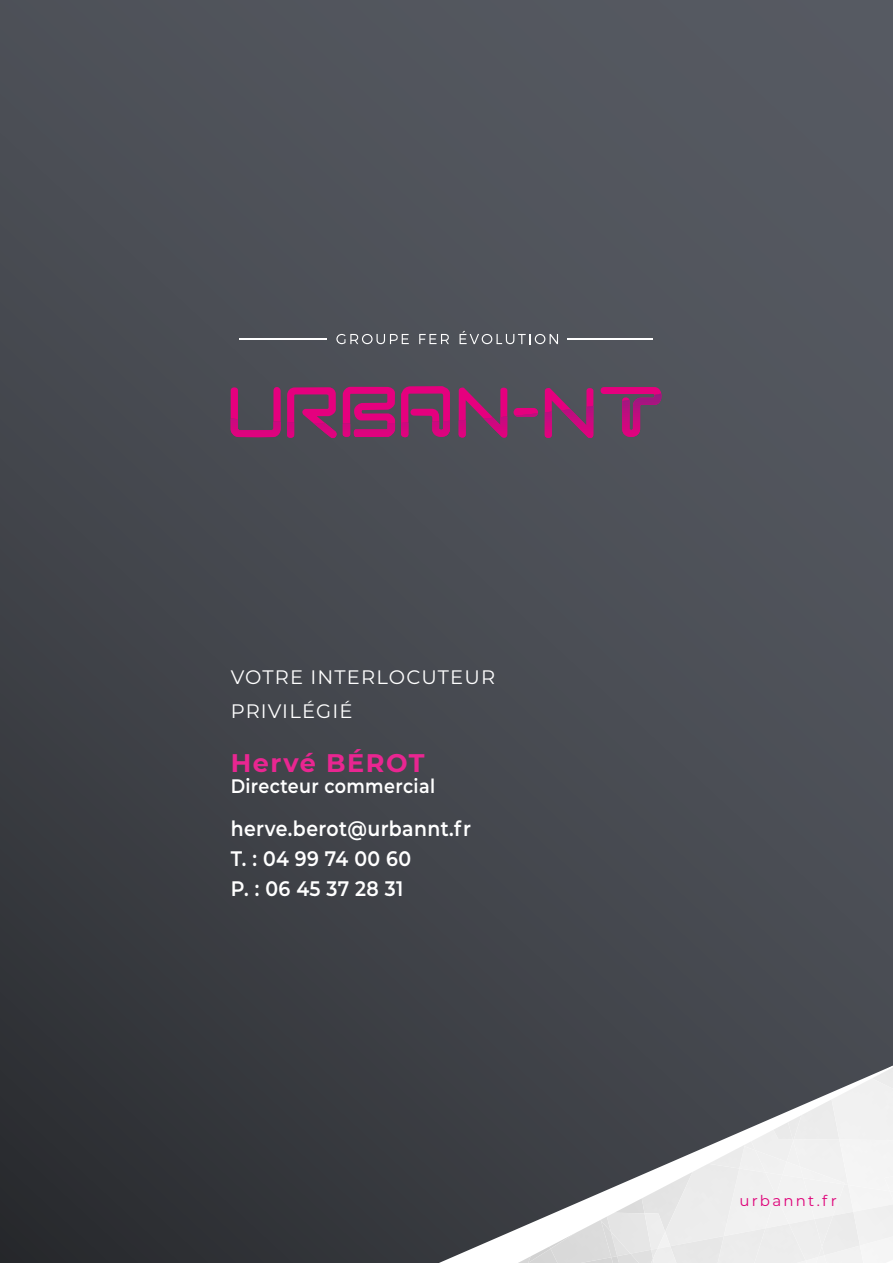
<style>
.page{position:relative;width:893px;height:1263px;background:#fff}
.page>*{position:absolute;margin:0;border:0;box-sizing:border-box;transform-origin:0 0}
.t1{font:700 25.5px "Montserrat";letter-spacing:.06em;color:#e92691}
.t2{font:600 21px/30px "Montserrat";letter-spacing:.02em;color:#fff;scale:.9 1}
.t3{font:19.5px/34.5px "Montserrat";letter-spacing:.06em;color:#fff}
.t4{font:600 19.5px "Montserrat";letter-spacing:.02em;color:#fff;scale:.9 1}
.t5{font:15px "Montserrat";letter-spacing:.15em;color:#de0078}
</style>
<div class="page">
<div style="left:0;top:0;width:893px;height:1263px;background:linear-gradient(to bottom,#575b63,#34363b)"></div>
<svg style="left:439px;top:1066px;width:76px;height:197px;background:#484a4f"></svg>
<svg style="left:515px;top:1066px;width:129px;height:190px;background:#4c4f54"></svg>
<img style="left:617px;top:1253px;width:13px;height:10px">
<img style="left:614px;top:1198px;width:28px;height:15px">
<img style="left:607px;top:1213px;width:37px;height:40px">
<img style="left:642px;top:1192px;width:2px;height:40px">
<img style="left:630px;top:1250px;width:14px;height:13px">
<img style="left:596px;top:1152px;width:45px;height:60px">
<img style="left:633px;top:1161px;width:11px;height:31px">
<img style="left:633px;top:1123px;width:11px;height:38px">
<img style="left:537px;top:1212px;width:10px;height:17px">
<img style="left:482px;top:1256px;width:42px;height:7px">
<img style="left:611px;top:1220px;width:6px;height:37px">
<img style="left:601px;top:1216px;width:10px;height:4px">
<img style="left:550px;top:1220px;width:61px;height:37px">
<img style="left:559px;top:1257px;width:67px;height:6px">
<img style="left:590px;top:1176px;width:16px;height:36px">
<img style="left:548px;top:1191px;width:27px;height:21px">
<img style="left:549px;top:1233px;width:27px;height:16px">
<img style="left:575px;top:1181px;width:24px;height:31px">
<svg style="left:594px;top:1212px;width:7px;height:9px"></svg>
<img style="left:524px;top:1249px;width:35px;height:14px">
<img style="left:528px;top:1246px;width:22px;height:17px">
<img style="left:836px;top:1004px;width:11px;height:12px">
<img style="left:815px;top:1005px;width:21px;height:11px">
<img style="left:822px;top:1010px;width:13px;height:6px">
<img style="left:838px;top:995px;width:55px;height:9px">
<img style="left:847px;top:1000px;width:46px;height:16px">
<svg style="left:825px;top:998px;width:12px;height:8px"></svg>
<svg style="left:644px;top:1016px;width:249px;height:247px;fill:#ebebeb"></svg>
<hr style="left:239px;top:338px;width:88px;height:1px;background:#fff">
<hr style="left:567px;top:338px;width:86px;height:1px;background:#fff">
<svg style="left:336px;top:334px;width:73px;height:10px"></svg>
<svg style="left:419px;top:334px;width:30px;height:10px"></svg>
<svg style="left:460px;top:331px;width:98px;height:13px"></svg>
<svg style="left:514px;top:408px;width:24px;height:9px"></svg>
<svg style="left:401px;top:386px;width:49px;height:52px;background:#97286a"></svg>
<svg style="left:231px;top:385px;width:50px;height:52px;background:#7e3262"></svg>
<svg style="left:459px;top:386px;width:48px;height:53px;background:#883167"></svg>
<svg style="left:545px;top:387px;width:48px;height:52px;background:#863268"></svg>
<svg style="left:287px;top:387px;width:108px;height:53px;background:#952769"></svg>
<svg style="left:599px;top:387px;width:63px;height:53px;background:#7a3967"></svg>
<p class="t3" style="left:231px;top:659px;width:266px">VOTRE INTERLOCUTEUR<br>PRIVILÉGIÉ</p>
<p class="t1" style="left:231px;top:744px;width:195px">Hervé BÉROT</p>
<p class="t4" style="left:231px;top:772px;width:229px">Directeur commercial</p>
<p class="t2" style="left:231px;top:812px;width:269px">herve.berot@urbannt.fr<br>T. : 04 99 74 00 60<br>P. : 06 45 37 28 31</p>
<p class="t5" style="left:739px;top:1190px;width:99px">urbannt.fr</p>
</div>
